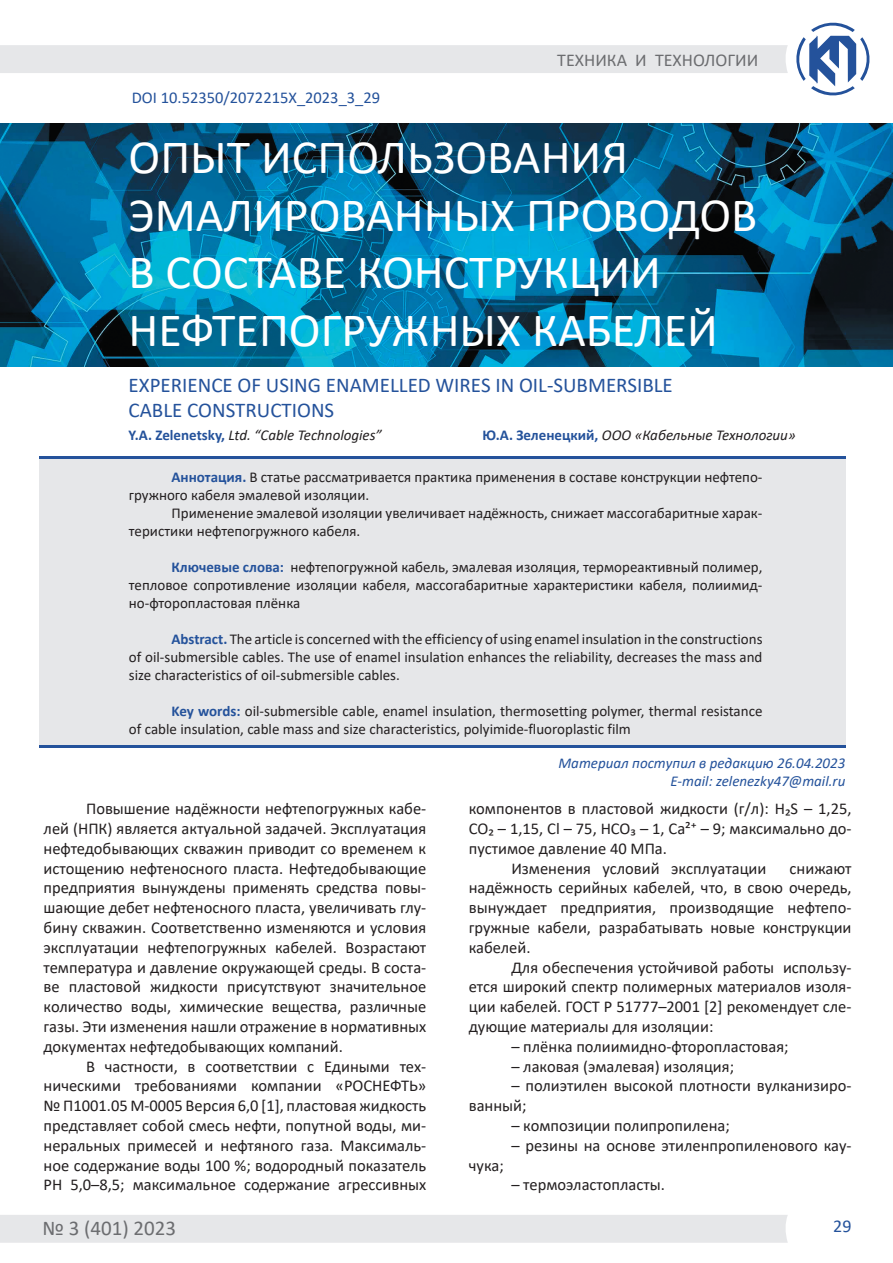
<style>
.page{position:relative;width:893px;height:1263px;background:#fff}
.page>*{position:absolute;margin:0;border:0;box-sizing:border-box;transform-origin:0 0}
.t1{font:48px "Calibri";color:#fff}
.t2{font:21px "Calibri";color:#24529b}
.t3{font:21px "Calibri";color:#6c6d70}
.t4{font:18px "Calibri";color:#6c6d70}
.t5{font:18px "Calibri";color:#24529b}
.t6{font:16.5px/19.8px "Calibri";color:#231f20;text-align:justify}
.t7{font:16.5px "Calibri";color:#24529b}
.t8{font:15px/18px "Calibri";color:#231f20}
.t9{font:italic 15px "Calibri";color:#231f20}
.t10{font:italic 15px "Calibri";color:#24529b}
.s1{font-weight:700;font-style:normal;color:#24529b}
.s2{font-weight:700;color:#24529b}
</style>
<div class="page">
<svg style="left:796px;top:22px;width:74px;height:74px"></svg>
<div style="left:0;top:45px;width:788px;height:28px;background:#e6e7e9"></div>
<div style="left:0;top:1215px;width:788px;height:28px;background:#e6e7e9"></div>
<div style="left:39px;top:457px;width:807px;height:288px;background:#e6e7e9"></div>
<hr style="left:39px;top:456px;width:807px;height:3px;background:#24529b">
<hr style="left:39px;top:745px;width:807px;height:2px;background:#24529b">
<img style="left:0;top:123px;width:893px;height:243px">
<p class="t7" style="left:132px;top:86px;width:250px">DOI 10.52350/2072215Х_2023_3_29</p>
<p class="t4" style="left:557px;top:48px;width:203px">ТЕХНИКА И ТЕХНОЛОГИИ</p>
<p class="t1" style="left:129px;top:124px;width:501px">ОПЫТ ИСПОЛЬЗОВАНИЯ</p>
<p class="t1" style="left:129px;top:181px;width:630px">ЭМАЛИРОВАННЫХ ПРОВОДОВ</p>
<p class="t1" style="left:129px;top:239px;width:534px">В СОСТАВЕ КОНСТРУКЦИИ</p>
<p class="t1" style="left:129px;top:297px;width:591px">НЕФТЕПОГРУЖНЫХ КАБЕЛЕЙ</p>
<p class="t2" style="left:129px;top:370px;width:546px">EXPERIENCE OF USING ENAMELLED WIRES IN OIL-SUBMERSIBLE</p>
<p class="t2" style="left:129px;top:395px;width:207px">CABLE CONSTRUCTIONS</p>
<p class="t9" style="left:129px;top:424px;width:255px"><span class="s1">Y.A. Zelenetsky,</span> Ltd. “Cable Technologies”</p>
<p class="t9" style="left:482px;top:424px;width:315px"><span class="s1">Ю.А. Зеленецкий,</span> ООО «Кабельные Технологии»</p>
<p class="t8" style="left:129px;top:467px;width:635px;text-indent:43px"><span class="s2">Аннотация.</span> В статье рассматривается практика применения в составе конструкции нефтепо&shy;гружного кабеля эмалевой изоляции.</p>
<p class="t8" style="left:129px;top:503px;width:635px;text-indent:43px">Применение эмалевой изоляции увеличивает надёжность, снижает массогабаритные харак&shy;теристики нефтепогружного кабеля.</p>
<p class="t8" style="left:129px;top:557px;width:635px;text-align:justify;text-indent:43px"><span class="s2">Ключевые слова:</span> нефтепогружной кабель, эмалевая изоляция, термореактивный полимер, тепловое сопротивление изоляции кабеля, массогабаритные характеристики кабеля, полиимид&shy;но-фторопластовая плёнка</p>
<p class="t8" style="left:129px;top:629px;width:635px;text-align:justify;text-indent:43px"><span class="s2">Abstract.</span> The article is concerned with the efficiency of using enamel insulation in the constructions of oil-submersible cables. The use of enamel insulation enhances the reliability, decreases the mass and size characteristics of oil-submersible cables.</p>
<p class="t8" style="left:129px;top:701px;width:635px;text-indent:43px"><span class="s2">Key words:</span> oil-submersible cable, enamel insulation, thermosetting polymer, thermal resistance of cable insulation, cable mass and size characteristics, polyimide-fluoroplastic film</p>
<p class="t6" style="left:44px;top:798px;width:384px;text-indent:43px">Повышение надёжности нефтепогружных кабе&shy;лей (НПК) является актуальной задачей. Эксплуатация нефтедобывающих скважин приводит со временем к истощению нефтеносного пласта. Нефтедобывающие предприятия вынуждены применять средства повы&shy;шающие дебет нефтеносного пласта, увеличивать глу&shy;бину скважин. Соответственно изменяются и условия эксплуатации нефтепогружных кабелей. Возрастают температура и давление окружающей среды. В соста&shy;ве пластовой жидкости присутствуют значительное количество воды, химические вещества, различные газы. Эти изменения нашли отражение в нормативных документах нефтедобывающих компаний.</p>
<p class="t6" style="left:44px;top:1056px;width:384px;text-indent:43px">В частности, в соответствии с Едиными тех&shy;ническими требованиями компании «РОСНЕФТЬ» № П1001.05 М-0005 Версия 6,0 [1], пластовая жидкость представляет собой смесь нефти, попутной воды, ми&shy;неральных примесей и нефтяного газа. Максималь&shy;ное содержание воды 100 %; водородный показатель РН 5,0–8,5; максимальное содержание агрессивных</p>
<p class="t10" style="left:558px;top:753px;width:288px">Материал поступил в редакцию 26.04.2023</p>
<p class="t10" style="left:670px;top:771px;width:176px">E-mail: zelenezky47@mail.ru</p>
<p class="t6" style="left:469px;top:798px;width:384px">компонентов в пластовой жидкости (г/л): H₂S – 1,25, CO₂ – 1,15, Cl – 75, HCO₃ – 1, Ca²⁺ – 9; максимально до&shy;пустимое давление 40 МПа.</p>
<p class="t6" style="left:511px;top:858px;width:257px">Изменения условий эксплуатации</p>
<p class="t6" style="left:469px;top:858px;width:384px;text-indent:321px">снижают надёжность серийных кабелей, что, в свою очередь, вынуждает предприятия, производящие нефтепо&shy;гружные кабели, разрабатывать новые конструкции кабелей.</p>
<p class="t6" style="left:469px;top:957px;width:384px;text-indent:43px">Для обеспечения устойчивой работы использу&shy;ется широкий спектр полимерных материалов изоля&shy;ции кабелей. ГОСТ Р 51777–2001 [2] рекомендует сле&shy;дующие материалы для изоляции:</p>
<p class="t6" style="left:511px;top:1036px;width:279px">– плёнка полиимидно-фторопластовая;</p>
<p class="t6" style="left:511px;top:1056px;width:224px">– лаковая (эмалевая) изоляция;</p>
<p class="t6" style="left:469px;top:1076px;width:384px;text-indent:43px">– полиэтилен высокой плотности вулканизиро&shy;ванный;</p>
<p class="t6" style="left:511px;top:1115px;width:220px">– композиции полипропилена;</p>
<p class="t6" style="left:511px;top:1135px;width:342px">– резины на основе этиленпропиленового кау-</p>
<p class="t6" style="left:469px;top:1155px;width:36px">чука;</p>
<p class="t6" style="left:511px;top:1175px;width:155px">– термоэластопласты.</p>
<p class="t3" style="left:43px;top:1213px;width:135px">№ 3 (401) 2023</p>
<p class="t5" style="left:833px;top:1213px;width:20px">29</p>
</div>
